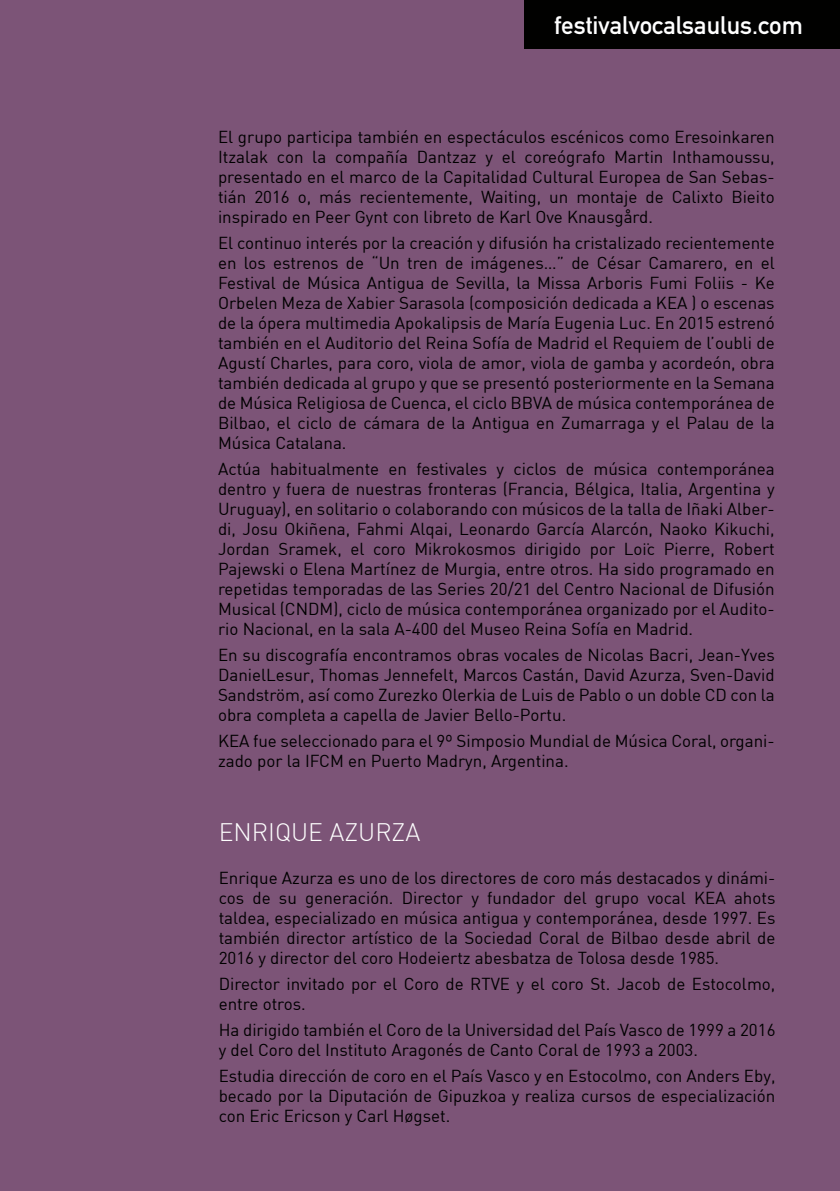
<style>
.page{position:relative;width:840px;height:1191px;background:#fff}
.page>*{position:absolute;margin:0;border:0;box-sizing:border-box;transform-origin:0 0}
.t1{font:700 25px "DIN Alternate";color:#fff}
.t2{font:300 24.8px "DIN";color:#fff}
.t3{font:17px/20px "DIN";color:#000;text-align:justify}
</style>
<div class="page">
<div style="left:0;top:0;width:839px;height:1191px;background:#7c5477"></div>
<div style="left:524px;top:0;width:315px;height:49px;background:#010100"></div>
<h1 class="t1" style="left:554px;top:6px;width:250px">festivalvocalsaulus.com</h1>
<p class="t3" style="left:218px;top:126px;width:558px">El grupo participa también en espectáculos escénicos como Eresoinkaren Itzalak con la compañía Dantzaz y el coreógrafo Martin Inthamoussu, presentado en el marco de la Capitalidad Cultural Europea de San Sebas&shy;tián 2016 o, más recientemente, Waiting, un montaje de Calixto Bieito inspirado en Peer Gynt con libreto de Karl Ove Knausgård.</p>
<p class="t3" style="left:218px;top:232px;width:558px">El continuo interés por la creación y difusión ha cristalizado recientemente en los estrenos de “Un tren de imágenes…” de César Camarero, en el Festival de Música Antigua de Sevilla, la Missa Arboris Fumi Foliis - Ke Orbelen Meza de Xabier Sarasola (composición dedicada a KEA ) o escenas de la ópera multimedia Apokalipsis de María Eugenia Luc. En 2015 estrenó también en el Auditorio del Reina Sofía de Madrid el Requiem de l’oubli de Agustí Charles, para coro, viola de amor, viola de gamba y acordeón, obra también dedicada al grupo y que se presentó posteriormente en la Semana de Música Religiosa de Cuenca, el ciclo BBVA de música contemporánea de Bilbao, el ciclo de cámara de la Antigua en Zumarraga y el Palau de la Música Catalana.</p>
<p class="t3" style="left:218px;top:458px;width:558px">Actúa habitualmente en festivales y ciclos de música contemporánea dentro y fuera de nuestras fronteras (Francia, Bélgica, Italia, Argentina y Uruguay), en solitario o colaborando con músicos de la talla de Iñaki Alber&shy;di, Josu Okiñena, Fahmi Alqai, Leonardo García Alarcón, Naoko Kikuchi, Jordan Sramek, el coro Mikrokosmos dirigido por Loïc Pierre, Robert Pajewski o Elena Martínez de Murgia, entre otros. Ha sido programado en repetidas temporadas de las Series 20/21 del Centro Nacional de Difusión Musical (CNDM), ciclo de música contemporánea organizado por el Audito&shy;rio Nacional, en la sala A-400 del Museo Reina Sofía en Madrid.</p>
<p class="t3" style="left:218px;top:644px;width:558px">En su discografía encontramos obras vocales de Nicolas Bacri, Jean-Yves DanielLesur, Thomas Jennefelt, Marcos Castán, David Azurza, Sven-David Sandström, así como Zurezko Olerkia de Luis de Pablo o un doble CD con la obra completa a capella de Javier Bello-Portu.</p>
<p class="t3" style="left:218px;top:730px;width:558px">KEA fue seleccionado para el 9º Simposio Mundial de Música Coral, organi&shy;zado por la IFCM en Puerto Madryn, Argentina.</p>
<h2 class="t2" style="left:218px;top:817px;width:203px">ENRIQUE AZURZA</h2>
<p class="t3" style="left:218px;top:867px;width:558px">Enrique Azurza es uno de los directores de coro más destacados y dinámi&shy;cos de su generación. Director y fundador del grupo vocal KEA ahots taldea, especializado en música antigua y contemporánea, desde 1997. Es también director artístico de la Sociedad Coral de Bilbao desde abril de 2016 y director del coro Hodeiertz abesbatza de Tolosa desde 1985.</p>
<p class="t3" style="left:218px;top:973px;width:558px">Director invitado por el Coro de RTVE y el coro St. Jacob de Estocolmo, entre otros.</p>
<p class="t3" style="left:218px;top:1019px;width:558px">Ha dirigido también el Coro de la Universidad del País Vasco de 1999 a 2016 y del Coro del Instituto Aragonés de Canto Coral de 1993 a 2003.</p>
<p class="t3" style="left:218px;top:1065px;width:558px">Estudia dirección de coro en el País Vasco y en Estocolmo, con Anders Eby, becado por la Diputación de Gipuzkoa y realiza cursos de especialización con Eric Ericson y Carl Høgset.</p>
</div>
